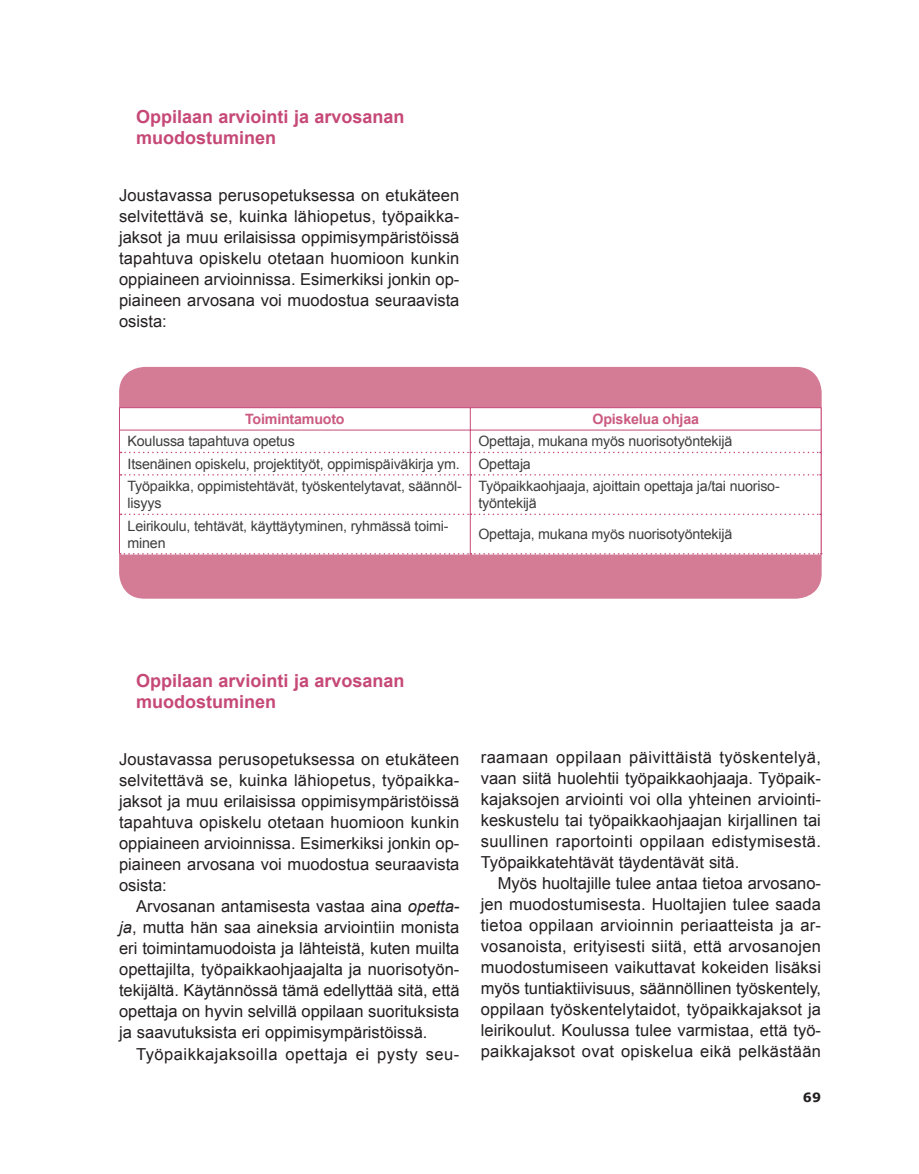
<style>
.page{position:relative;width:919px;height:1174px;background:#fff}
.page>*{position:absolute;margin:0;border:0;box-sizing:border-box;transform-origin:0 0}
.t1{font:700 18px/21px "Arial";color:#c64877}
.t2{font:16.5px/21px "Arial";color:#231f20;text-align:justify}
.t3{font:16.5px "Arial";letter-spacing:.03em;color:#231f20}
.t4{font:14.25px/17.1px "Arial";letter-spacing:-.015em;color:#3e3e3f}
.t5{font:700 14.25px "Arial";letter-spacing:-.015em;color:#cb5b80}
.t6{font:700 12.75px "Verdana";color:#231f20}
.s1{font-style:italic}
</style>
<div class="page">
<div style="left:119px;top:367px;width:702px;height:231px;background:#d47b96;border-radius:26px"></div>
<div style="left:120px;top:475px;width:700px;height:78px;background:#fff"></div>
<hr style="left:820px;top:475px;width:1px;height:39px;background:#c64877">
<hr style="left:820px;top:514px;width:1px;height:39px;background:#c64877">
<hr style="left:470px;top:407px;width:351px;height:1px;background:#c64877">
<hr style="left:119px;top:407px;width:351px;height:1px;background:#c64877">
<hr style="left:119px;top:475px;width:1px;height:39px;background:#c64877">
<hr style="left:470px;top:475px;width:1px;height:38px;background:#c64877">
<hr style="left:119px;top:514px;width:1px;height:39px;background:#c64877">
<hr style="left:470px;top:515px;width:1px;height:38px;background:#c64877">
<svg style="left:119px;top:408px;width:702px;height:67px;background:#fdf9fa"></svg>
<svg style="left:121px;top:513px;width:700px;height:2px"></svg>
<svg style="left:120px;top:553px;width:700px;height:1px"></svg>
<p class="t1" style="left:136px;top:106px;width:270px">Oppilaan arviointi ja arvosanan muodostuminen</p>
<p class="t2" style="left:119px;top:184px;width:342px">Joustavassa perusopetuksessa on etukäteen selvitettävä se, kuinka lähiopetus, työpaikka&shy;jaksot ja muu erilaisissa oppimisympäristöissä tapahtuva opiskelu otetaan huomioon kunkin oppiaineen arvioinnissa. Esimerkiksi jonkin op&shy;piaineen arvosana voi muodostua seuraavista osista:</p>
<p class="t5" style="left:245px;top:411px;width:101px">Toimintamuoto</p>
<p class="t5" style="left:592px;top:411px;width:108px">Opiskelua ohjaa</p>
<p class="t4" style="left:128px;top:433px;width:169px">Koulussa tapahtuva opetus</p>
<p class="t4" style="left:478px;top:433px;width:255px">Opettaja, mukana myös nuorisotyöntekijä</p>
<p class="t4" style="left:128px;top:455px;width:334px">Itsenäinen opiskelu, projektityöt, oppimispäiväkirja ym.</p>
<p class="t4" style="left:478px;top:455px;width:54px">Opettaja</p>
<p class="t4" style="left:128px;top:478px;width:336px">Työpaikka, oppimistehtävät, työskentelytavat, säännöl&shy;lisyys</p>
<p class="t4" style="left:478px;top:478px;width:303px">Työpaikkaohjaaja, ajoittain opettaja ja/tai nuoriso&shy;työntekijä</p>
<p class="t4" style="left:128px;top:517px;width:322px">Leirikoulu, tehtävät, käyttäytyminen, ryhmässä toimi&shy;minen</p>
<p class="t4" style="left:478px;top:526px;width:255px">Opettaja, mukana myös nuorisotyöntekijä</p>
<p class="t1" style="left:136px;top:670px;width:270px">Oppilaan arviointi ja arvosanan muodostuminen</p>
<p class="t2" style="left:119px;top:749px;width:342px">Joustavassa perusopetuksessa on etukäteen selvitettävä se, kuinka lähiopetus, työpaikka&shy;jaksot ja muu erilaisissa oppimisympäristöissä tapahtuva opiskelu otetaan huomioon kunkin oppiaineen arvioinnissa. Esimerkiksi jonkin op&shy;piaineen arvosana voi muodostua seuraavista osista:</p>
<p class="t2" style="left:119px;top:896px;width:342px;text-indent:17px">Arvosanan antamisesta vastaa aina <span class="s1">opetta&shy;ja</span>, mutta hän saa aineksia arviointiin monista eri toimintamuodoista ja lähteistä, kuten muilta opettajilta, työpaikkaohjaajalta ja nuorisotyön&shy;tekijältä. Käytännössä tämä edellyttää sitä, että opettaja on hyvin selvillä oppilaan suorituksista ja saavutuksista eri oppimisympäristöissä.</p>
<p class="t3" style="left:136px;top:1044px;width:325px">Työpaikkajaksoilla opettaja ei pysty seu-</p>
<p class="t2" style="left:480px;top:746px;width:342px">raamaan oppilaan päivittäistä työskentelyä, vaan siitä huolehtii työpaikkaohjaaja. Työpaik&shy;kajaksojen arviointi voi olla yhteinen arviointi&shy;keskustelu tai työpaikkaohjaajan kirjallinen tai suullinen raportointi oppilaan edistymisestä.<br>Työpaikkatehtävät täydentävät sitä.</p>
<p class="t2" style="left:480px;top:872px;width:342px;text-indent:17px">Myös huoltajille tulee antaa tietoa arvosano&shy;jen muodostumisesta. Huoltajien tulee saada tietoa oppilaan arvioinnin periaatteista ja ar&shy;vosanoista, erityisesti siitä, että arvosanojen muodostumiseen vaikuttavat kokeiden lisäksi myös tuntiaktiivisuus, säännöllinen työskentely, oppilaan työskentelytaidot, työpaikkajaksot ja leirikoulut. Koulussa tulee varmistaa, että työ&shy;paikkajaksot ovat opiskelua eikä pelkästään</p>
<p class="t6" style="left:803px;top:1089px;width:20px">69</p>
</div>
